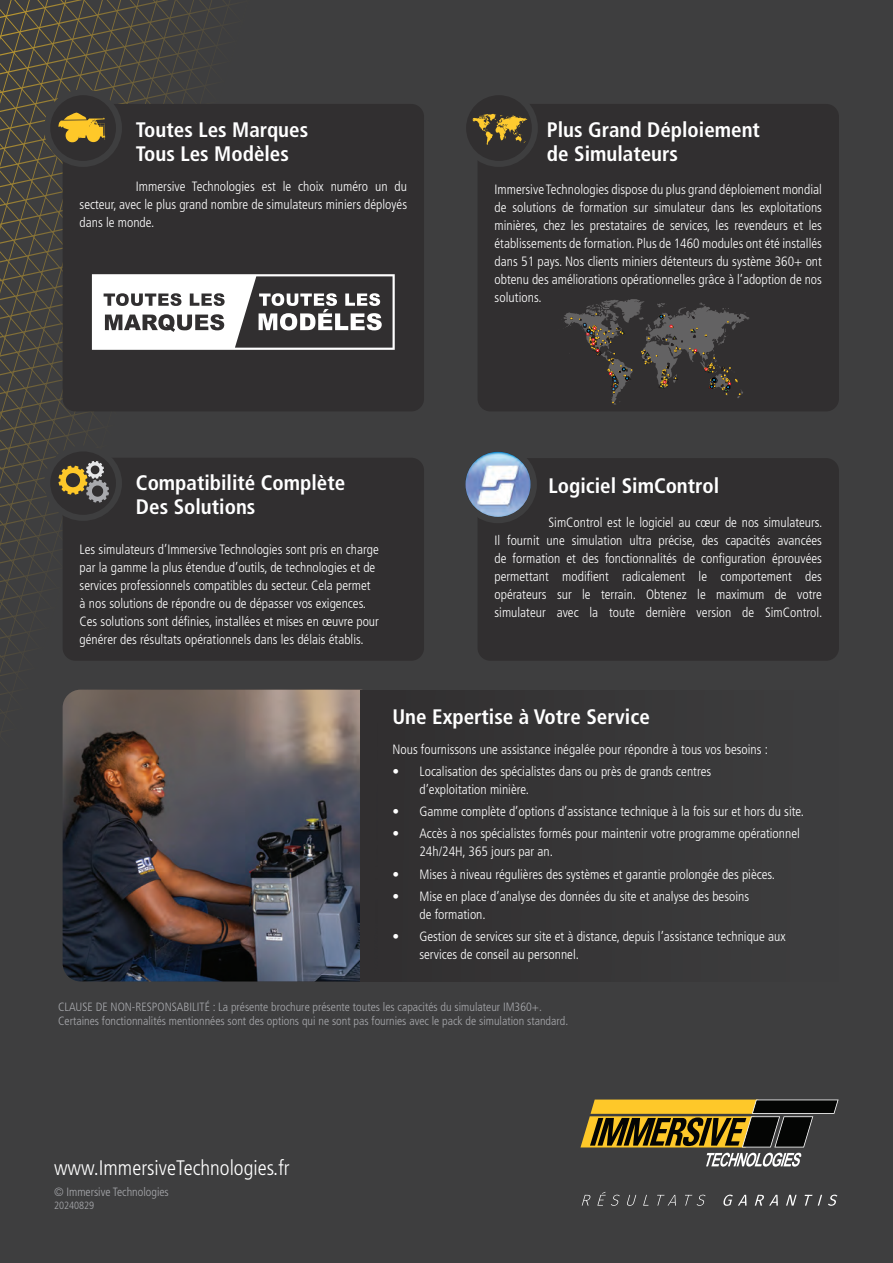
<style>
.page{position:relative;width:893px;height:1263px;background:#3e3e3f}
.page>*{position:absolute;margin:0;border:0;box-sizing:border-box;transform-origin:0 0}
.t1{font:700 condensed 21px/24px "Frutiger LT Std";color:#fff}
.t2{font:300 condensed 21px "Frutiger LT Std";color:#fff}
.t3{font:300 condensed 13.5px/18px "Frutiger LT Std";color:#fff}
.t4{font:300 condensed 12px/14.4px "Frutiger LT Std";color:#a8a9ad}
.t5{font:300 condensed 10.5px "Frutiger LT Std";color:#a8a9ad}
</style>
<div class="page">
<div style="left:477px;top:458px;width:362px;height:203px;background:#312f30;border-radius:13px"></div>
<div style="left:477px;top:104px;width:362px;height:307px;background:#312f30;border-radius:13px"></div>
<svg style="left:463px;top:92px;width:72px;height:72px"></svg>
<div style="left:460px;top:89px;width:78px;height:78px;border:6px solid #3e3e3f;border-radius:50%"></div>
<svg style="left:563px;top:299px;width:187px;height:106px"></svg>
<svg style="left:0;top:0;width:527px;height:767px"></svg>
<img style="left:63px;top:690px;width:298px;height:291px">
<div style="left:361px;top:690px;width:478px;height:291px;background:#363536"></div>
<svg style="left:580px;top:1099px;width:259px;height:48px"></svg>
<svg style="left:706px;top:1153px;width:95px;height:13px"></svg>
<svg style="left:582px;top:1195px;width:9px;height:10px"></svg>
<svg style="left:597px;top:1192px;width:23px;height:14px"></svg>
<svg style="left:627px;top:1195px;width:9px;height:11px"></svg>
<svg style="left:643px;top:1195px;width:5px;height:10px"></svg>
<svg style="left:657px;top:1195px;width:19px;height:10px"></svg>
<svg style="left:685px;top:1195px;width:21px;height:11px"></svg>
<svg style="left:723px;top:1194px;width:23px;height:12px"></svg>
<svg style="left:755px;top:1195px;width:23px;height:10px"></svg>
<svg style="left:786px;top:1195px;width:11px;height:10px"></svg>
<svg style="left:805px;top:1195px;width:17px;height:10px"></svg>
<svg style="left:828px;top:1194px;width:9px;height:12px"></svg>
<div style="left:462px;top:448px;width:72px;height:72px;background:#3e3e3f;border-radius:50%"></div>
<div style="left:459px;top:445px;width:78px;height:78px;border:6px solid #3e3e3f;border-radius:50%"></div>
<img style="left:465px;top:452px;width:66px;height:65px;border-radius:33px">
<h1 class="t1" style="left:136px;top:117px;width:174px">Toutes Les Marques<br>Tous Les Modèles</h1>
<p class="t3" style="left:80px;top:178px;width:329px;text-align:justify;text-indent:56px">Immersive Technologies est le choix numéro un du secteur, avec le plus grand nombre de simulateurs miniers déployés dans le monde.</p>
<h1 class="t1" style="left:136px;top:471px;width:211px">Compatibilité Complète<br>Des Solutions</h1>
<p class="t3" style="left:80px;top:540px;width:301px">Les simulateurs d’Immersive Technologies sont pris en charge par la gamme la plus étendue d’outils, de technologies et de services professionnels compatibles du secteur. Cela permet à nos solutions de répondre ou de dépasser vos exigences.<br>Ces solutions sont définies, installées et mises en œuvre pour générer des résultats opérationnels dans les délais établis.</p>
<h1 class="t1" style="left:547px;top:117px;width:215px">Plus Grand Déploiement de Simulateurs</h1>
<p class="t3" style="left:495px;top:181px;width:329px;text-align:justify">Immersive Technologies dispose du plus grand déploiement mondial de solutions de formation sur simulateur dans les exploitations minières, chez les prestataires de services, les revendeurs et les établissements de formation. Plus de 1460 modules ont été installés dans 51 pays. Nos clients miniers détenteurs du système 360+ ont obtenu des améliorations opérationnelles grâce à l’adoption de nos solutions.</p>
<h1 class="t1" style="left:549px;top:474px;width:172px">Logiciel SimControl</h1>
<p class="t3" style="left:495px;top:513px;width:329px;text-align:justify;text-indent:54px">SimControl est le logiciel au cœur de nos simulateurs.<br>Il fournit une simulation ultra précise, des capacités avancées de formation et des fonctionnalités de configuration éprouvées permettant modifient radicalement le comportement des opérateurs sur le terrain. Obtenez le maximum de votre simulateur avec la toute dernière version de SimControl.</p>
<h1 class="t1" style="left:392px;top:705px;width:259px">Une Expertise à Votre Service</h1>
<p class="t3" style="left:392px;top:740px;width:377px">Nous fournissons une assistance inégalée pour répondre à tous vos besoins :</p>
<p class="t3" style="left:419px;top:762px;width:293px;text-indent:-27px">• Localisation des spécialistes dans ou près de grands centres d’exploitation minière.</p>
<p class="t3" style="left:392px;top:803px;width:413px">• Gamme complète d’options d’assistance technique à la fois sur et hors du site.</p>
<p class="t3" style="left:419px;top:825px;width:382px;text-indent:-27px">• Accès à nos spécialistes formés pour maintenir votre programme opérationnel<br>24h/24H, 365 jours par an.</p>
<p class="t3" style="left:392px;top:865px;width:384px">• Mises à niveau régulières des systèmes et garantie prolongée des pièces.</p>
<p class="t3" style="left:419px;top:887px;width:331px;text-indent:-27px">• Mise en place d’analyse des données du site et analyse des besoins de formation.</p>
<p class="t3" style="left:419px;top:928px;width:368px;text-indent:-27px">• Gestion de services sur site et à distance, depuis l’assistance technique aux services de conseil au personnel.</p>
<p class="t4" style="left:58px;top:1000px;width:512px">CLAUSE DE NON-RESPONSABILITÉ : La présente brochure présente toutes les capacités du simulateur IM360+.<br>Certaines fonctionnalités mentionnées sont des options qui ne sont pas fournies avec le pack de simulation standard.</p>
<h1 class="t2" style="left:54px;top:1155px;width:237px">www.ImmersiveTechnologies.fr</h1>
<p class="t4" style="left:54px;top:1185px;width:116px">© Immersive Technologies</p>
<p class="t5" style="left:54px;top:1199px;width:42px">20240829</p>
</div>
